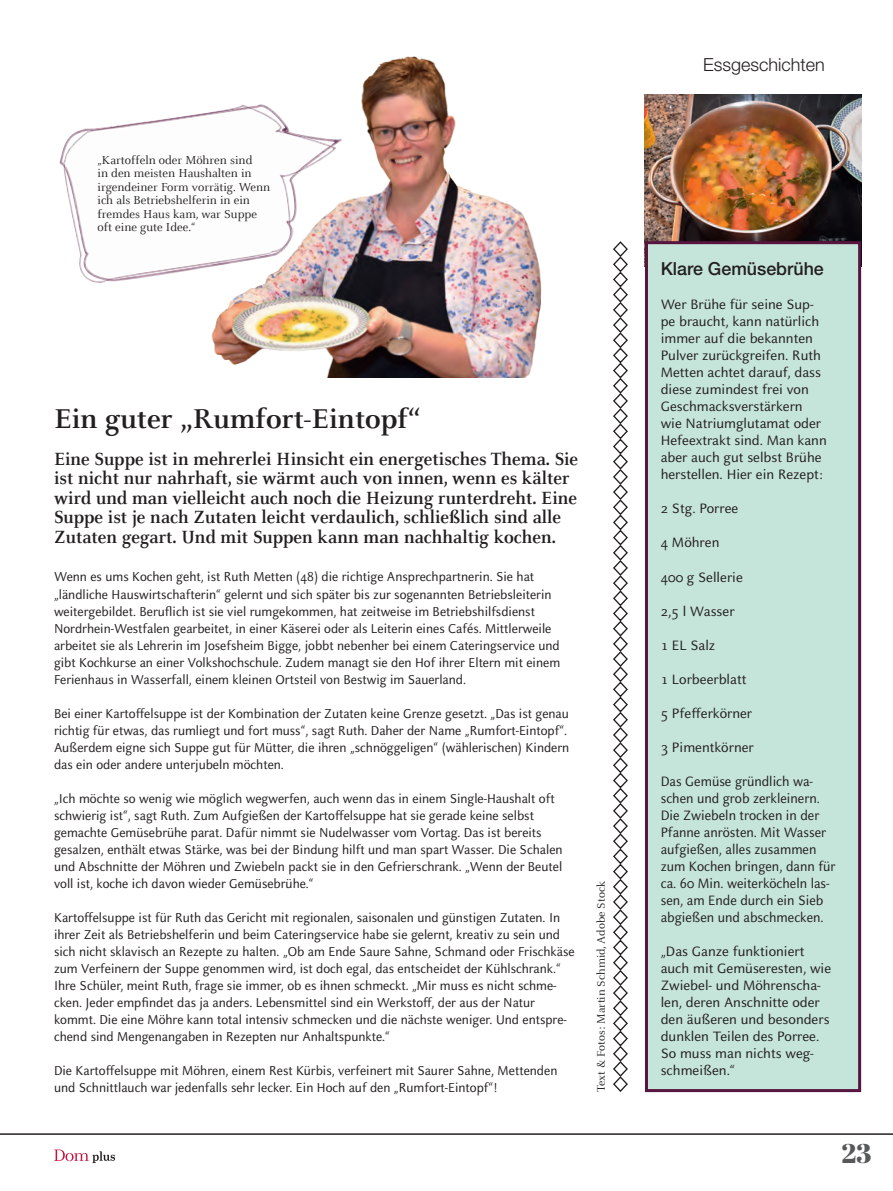
<style>
.page{position:relative;width:893px;height:1191px;background:#fff}
.page>*{position:absolute;margin:0;border:0;box-sizing:border-box;transform-origin:0 0}
.t1{font:700 30px "Celeste";color:#231f20}
.t2{font:27px "Abril Fatface";color:#57585a}
.t3{font:700 19.5px/19.5px "Celeste";color:#231f20;scale:.96 1}
.t4{font:500 18px "Helvetica Neue LT Std";color:#231f20}
.t5{font:300 18px "Helvetica Neue LT Std";color:#231f20}
.t6{font:15px/17px "Celeste Sans";color:#231f20}
.t7{font:15px/17px "Celeste Sans";color:#231f20;scale:.95 1}
.t8{font:14.25px/17px "Celeste Sans";color:#231f20;scale:.96 1}
.t9{font:12.75px/13.5px "Celeste";color:#231f20}
.t10{font:12px "Celeste";color:#231f20}
</style>
<div class="page">
<img style="left:211px;top:56px;width:331px;height:321px">
<img style="left:645px;top:94px;width:216px;height:147px">
<svg style="left:54px;top:1149px;width:61px;height:14px"></svg>
<img style="left:59px;top:104px;width:283px;height:63px">
<img style="left:63px;top:104px;width:273px;height:179px">
<img style="left:63px;top:106px;width:270px;height:175px">
<img style="left:281px;top:145px;width:50px;height:104px">
<svg style="left:613px;top:241px;width:15px;height:851px"></svg>
<div style="left:646px;top:243px;width:214px;height:847px;background:#c6e5da"></div>
<div style="left:645px;top:241px;width:216px;height:851px;border:3px solid #57143f"></div>
<hr style="left:0;top:1133px;width:893px;height:1px;background:#231f20">
<p class="t9" style="left:98px;top:153px;width:174px">„Kartoffeln oder Möhren sind<br>in den meisten Haushalten in irgendeiner Form vorrätig. Wenn ich als Betriebshelferin in ein fremdes Haus kam, war Suppe oft eine gute Idee.“</p>
<h1 class="t1" style="left:54px;top:402px;width:368px">Ein guter „Rumfort-Eintopf“</h1>
<p class="t3" style="left:54px;top:449px;width:548px">Eine Suppe ist in mehrerlei Hinsicht ein energetisches Thema. Sie ist nicht nur nahrhaft, sie wärmt auch von innen, wenn es kälter wird und man vielleicht auch noch die Heizung runterdreht. Eine Suppe ist je nach Zutaten leicht verdaulich, schließlich sind alle Zutaten gegart. Und mit Suppen kann man nachhaltig kochen.</p>
<p class="t8" style="left:54px;top:568px;width:529px">Wenn es ums Kochen geht, ist Ruth Metten (48) die richtige Ansprechpartnerin. Sie hat „ländliche Hauswirtschafterin“ gelernt und sich später bis zur sogenannten Betriebsleiterin weitergebildet. Beruflich ist sie viel rumgekommen, hat zeitweise im Betriebshilfsdienst Nordrhein-Westfalen gearbeitet, in einer Käserei oder als Leiterin eines Cafés. Mittlerweile arbeitet sie als Lehrerin im Josefsheim Bigge, jobbt nebenher bei einem Cateringservice und gibt Kochkurse an einer Volkshochschule. Zudem managt sie den Hof ihrer Eltern mit einem Ferienhaus in Wasserfall, einem kleinen Ortsteil von Bestwig im Sauerland.</p>
<p class="t8" style="left:54px;top:705px;width:538px">Bei einer Kartoffelsuppe ist der Kombination der Zutaten keine Grenze gesetzt. „Das ist genau richtig für etwas, das rumliegt und fort muss“, sagt Ruth. Daher der Name „Rumfort-Eintopf“.<br>Außerdem eigne sich Suppe gut für Mütter, die ihren „schnöggeligen“ (wählerischen) Kindern das ein oder andere unterjubeln möchten.</p>
<p class="t8" style="left:54px;top:790px;width:531px">„Ich möchte so wenig wie möglich wegwerfen, auch wenn das in einem Single-Haushalt oft schwierig ist“, sagt Ruth. Zum Aufgießen der Kartoffelsuppe hat sie gerade keine selbst gemachte Gemüsebrühe parat. Dafür nimmt sie Nudelwasser vom Vortag. Das ist bereits gesalzen, enthält etwas Stärke, was bei der Bindung hilft und man spart Wasser. Die Schalen und Abschnitte der Möhren und Zwiebeln packt sie in den Gefrierschrank. „Wenn der Beutel voll ist, koche ich davon wieder Gemüsebrühe.“</p>
<p class="t8" style="left:54px;top:909px;width:544px">Kartoffelsuppe ist für Ruth das Gericht mit regionalen, saisonalen und günstigen Zutaten. In ihrer Zeit als Betriebshelferin und beim Cateringservice habe sie gelernt, kreativ zu sein und sich nicht sklavisch an Rezepte zu halten. „Ob am Ende Saure Sahne, Schmand oder Frischkäse zum Verfeinern der Suppe genommen wird, ist doch egal, das entscheidet der Kühlschrank.“ Ihre Schüler, meint Ruth, frage sie immer, ob es ihnen schmeckt. „Mir muss es nicht schme&shy;cken. Jeder empfindet das ja anders. Lebensmittel sind ein Werkstoff, der aus der Natur kommt. Die eine Möhre kann total intensiv schmecken und die nächste weniger. Und entspre&shy;chend sind Mengenangaben in Rezepten nur Anhaltspunkte.“</p>
<p class="t8" style="left:54px;top:1062px;width:526px">Die Kartoffelsuppe mit Möhren, einem Rest Kürbis, verfeinert mit Saurer Sahne, Mettenden und Schnittlauch war jedenfalls sehr lecker. Ein Hoch auf den „Rumfort-Eintopf“!</p>
<p class="t10" style="left:594px;top:1092px;width:212px;rotate:-90deg">Text &amp; Fotos: Martin Schmid, Adobe Stock</p>
<p class="t5" style="left:703px;top:54px;width:123px">Essgeschichten</p>
<p class="t4" style="left:661px;top:258px;width:165px">Klare Gemüsebrühe</p>
<p class="t6" style="left:661px;top:296px;width:168px">Wer Brühe für seine Sup&shy;pe braucht, kann natürlich immer auf die bekannten<br>Pulver zurückgreifen. Ruth<br>Metten achtet darauf, dass diese zumindest frei von<br>Geschmacksverstärkern wie Natriumglutamat oder<br>Hefeextrakt sind. Man kann aber auch gut selbst Brühe herstellen. Hier ein Rezept:</p>
<p class="t6" style="left:661px;top:500px;width:79px">2 Stg. Porree</p>
<p class="t6" style="left:661px;top:534px;width:60px">4 Möhren</p>
<p class="t6" style="left:661px;top:568px;width:84px">400 g Sellerie</p>
<p class="t6" style="left:661px;top:602px;width:75px">2,5 l Wasser</p>
<p class="t6" style="left:661px;top:636px;width:56px">1 EL Salz</p>
<p class="t6" style="left:661px;top:670px;width:87px">1 Lorbeerblatt</p>
<p class="t6" style="left:661px;top:704px;width:93px">5 Pfefferkörner</p>
<p class="t6" style="left:661px;top:738px;width:95px">3 Pimentkörner</p>
<p class="t7" style="left:661px;top:772px;width:185px">Das Gemüse gründlich wa&shy;schen und grob zerkleinern.<br>Die Zwiebeln trocken in der<br>Pfanne anrösten. Mit Wasser aufgießen, alles zusammen zum Kochen bringen, dann für ca. 60 Min. weiterköcheln las&shy;sen, am Ende durch ein Sieb abgießen und abschmecken.</p>
<p class="t6" style="left:661px;top:942px;width:172px">„Das Ganze funktioniert auch mit Gemüseresten, wie<br>Zwiebel- und Möhrenscha&shy;len, deren Anschnitte oder den äußeren und besonders dunklen Teilen des Porree.<br>So muss man nichts weg&shy;schmeißen.“</p>
<h2 class="t2" style="left:841px;top:1134px;width:32px">23</h2>
</div>
